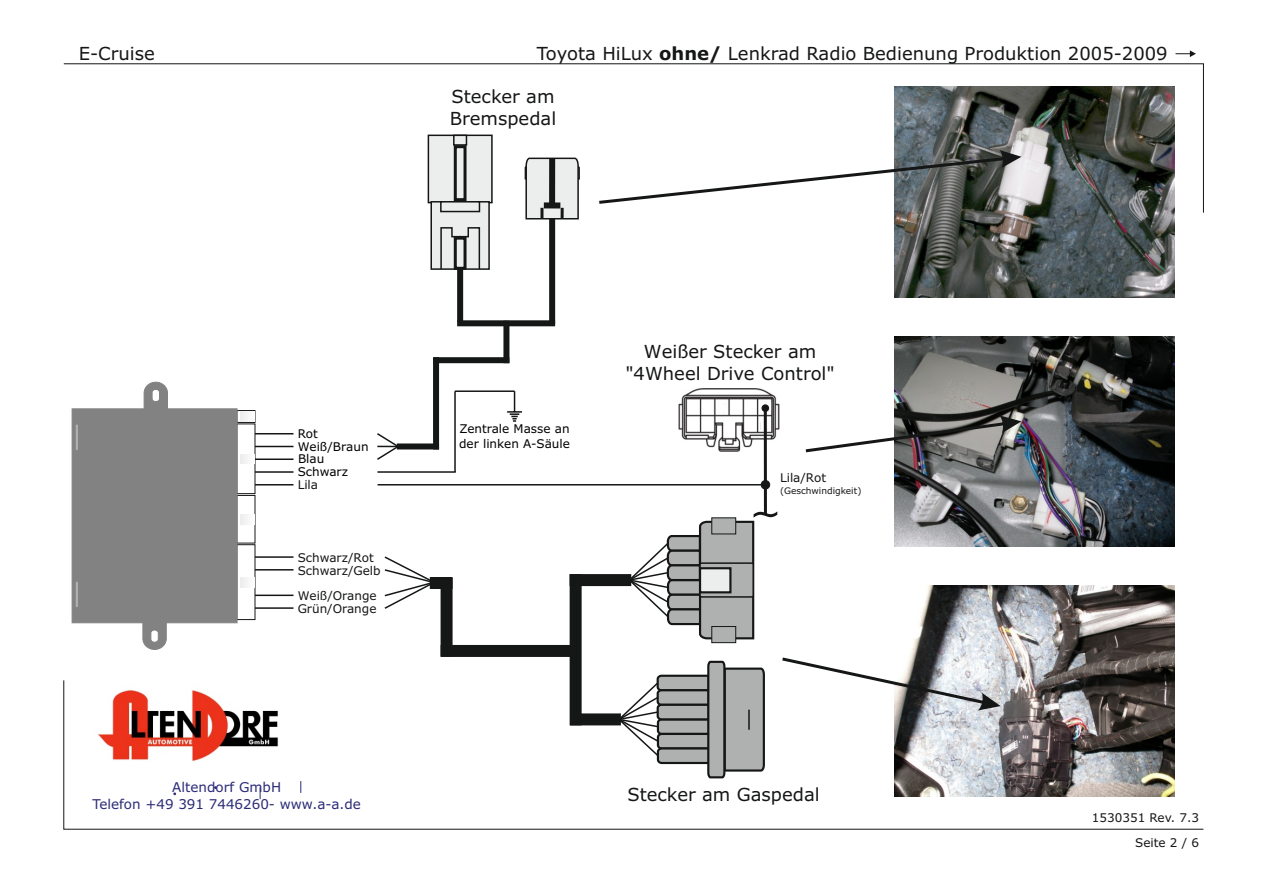
<style>
.page{position:relative;width:1263px;height:893px;background:#fff}
.page>*{position:absolute;margin:0;border:0;box-sizing:border-box;transform-origin:0 0}
.t1{font:18px/21.9px "Verdana";color:#151616;text-align:center}
.t2{font:13.5px/16.4px "Verdana";color:#2b2b78;text-align:center}
.t3{font:12px "Verdana";color:#151616}
.t4{font:12px/14.5px "Verdana";color:#000}
.t5{font:9px "Verdana";color:#151616}
.s1{font-weight:700}
</style>
<div class="page">
<img style="left:678px;top:404px;width:1px;height:26px">
<img style="left:679px;top:388px;width:101px;height:63px">
<svg style="left:63px;top:63px;width:1141px;height:150px"></svg>
<svg style="left:63px;top:680px;width:1141px;height:149px"></svg>
<hr style="left:764px;top:409px;width:3px;height:105px;background:#151616">
<hr style="left:378px;top:484px;width:387px;height:1px;background:#151616">
<div style="left:761px;top:480px;width:9px;height:9px;background:#151616;border:1px solid #151616;border-radius:50%"></div>
<div style="left:762px;top:405px;width:7px;height:7px;background:#151616;border:1px solid #151616;border-radius:50%"></div>
<img style="left:894px;top:87px;width:281px;height:210px">
<svg style="left:599px;top:150px;width:422px;height:54px"></svg>
<img style="left:894px;top:336px;width:281px;height:211px">
<svg style="left:806px;top:415px;width:215px;height:37px"></svg>
<img style="left:894px;top:586px;width:281px;height:210px">
<svg style="left:782px;top:657px;width:218px;height:53px"></svg>
<hr style="left:254px;top:484px;width:39px;height:1px;background:#151616">
<hr style="left:254px;top:458px;width:39px;height:2px;background:#151616">
<hr style="left:254px;top:471px;width:39px;height:2px;background:#151616">
<hr style="left:254px;top:433px;width:39px;height:1px;background:#151616">
<hr style="left:254px;top:446px;width:39px;height:1px;background:#151616">
<div style="left:397px;top:443px;width:42px;height:6px;background:#151616"></div>
<svg style="left:377px;top:433px;width:23px;height:27px"></svg>
<hr style="left:377px;top:471px;width:79px;height:2px;background:#151616">
<hr style="left:454px;top:391px;width:2px;height:81px;background:#151616">
<hr style="left:455px;top:390px;width:59px;height:2px;background:#151616">
<svg style="left:507px;top:391px;width:15px;height:31px"></svg>
<div style="left:433px;top:357px;width:6px;height:92px;background:#151616"></div>
<div style="left:433px;top:357px;width:76px;height:6px;background:#151616"></div>
<svg style="left:524px;top:157px;width:57px;height:63px"></svg>
<div style="left:544px;top:202px;width:16px;height:6px;background:#151616"></div>
<div style="left:457px;top:269px;width:6px;height:53px;background:#151616"></div>
<div style="left:549px;top:219px;width:6px;height:105px;background:#151616"></div>
<div style="left:457px;top:320px;width:98px;height:6px;background:#151616"></div>
<div style="left:503px;top:321px;width:6px;height:42px;background:#151616"></div>
<svg style="left:427px;top:134px;width:66px;height:137px"></svg>
<div style="left:441px;top:578px;width:12px;height:78px;background:#151616"></div>
<div style="left:430px;top:577px;width:23px;height:12px;background:#151616"></div>
<div style="left:441px;top:645px;width:138px;height:12px;background:#151616"></div>
<svg style="left:384px;top:556px;width:46px;height:53px"></svg>
<hr style="left:254px;top:595px;width:39px;height:1px;background:#151616">
<hr style="left:254px;top:607px;width:39px;height:2px;background:#151616">
<hr style="left:254px;top:569px;width:39px;height:2px;background:#151616">
<hr style="left:254px;top:556px;width:39px;height:2px;background:#151616">
<div style="left:570px;top:574px;width:12px;height:151px;background:#151616"></div>
<div style="left:570px;top:574px;width:61px;height:12px;background:#151616"></div>
<div style="left:570px;top:713px;width:51px;height:12px;background:#151616"></div>
<svg style="left:627px;top:511px;width:150px;height:132px"></svg>
<svg style="left:617px;top:660px;width:149px;height:119px"></svg>
<hr style="left:748px;top:710px;width:2px;height:20px;background:#151616">
<svg style="left:72px;top:382px;width:183px;height:268px"></svg>
<svg style="left:1175px;top:50px;width:21px;height:7px"></svg>
<svg style="left:260px;top:787px;width:1px;height:12px"></svg>
<img style="left:92px;top:684px;width:196px;height:83px">
<svg style="left:300px;top:781px;width:1px;height:12px"></svg>
<p class="t1" style="left:79px;top:44px;width:78px">E-Cruise</p>
<p class="t1" style="left:537px;top:44px;width:632px">Toyota HiLux <span class="s1">ohne/</span> Lenkrad Radio Bedienung Produktion 2005-2009</p>
<p class="t1" style="left:450px;top:87px;width:108px;text-align:left">Stecker am<br>Bremspedal</p>
<p class="t4" style="left:298px;top:427px;width:22px">Rot</p>
<p class="t4" style="left:459px;top:423px;width:112px">Zentrale Masse an der linken A-Säule</p>
<p class="t4" style="left:298px;top:453px;width:28px">Blau</p>
<p class="t4" style="left:298px;top:440px;width:72px">Weiß/Braun</p>
<p class="t4" style="left:298px;top:466px;width:52px">Schwarz</p>
<p class="t3" style="left:298px;top:480px;width:22px">Lila</p>
<p class="t3" style="left:298px;top:553px;width:78px">Schwarz/Rot</p>
<p class="t3" style="left:298px;top:565px;width:84px">Schwarz/Gelb</p>
<p class="t3" style="left:298px;top:591px;width:80px">Weiß/Orange</p>
<p class="t3" style="left:298px;top:604px;width:80px">Grün/Orange</p>
<p class="t1" style="left:625px;top:342px;width:211px">Weißer Stecker am "4Wheel Drive Control"</p>
<p class="t3" style="left:780px;top:473px;width:48px">Lila/Rot</p>
<p class="t5" style="left:780px;top:487px;width:83px">(Geschwindigkeit)</p>
<p class="t2" style="left:92px;top:780px;width:270px">Altendorf GmbH<br>Telefon +49 391 7446260- www.a-a.de</p>
<p class="t1" style="left:627px;top:785px;width:194px">Stecker am Gaspedal</p>
<p class="t3" style="left:1092px;top:813px;width:109px">1530351 Rev. 7.3</p>
<p class="t3" style="left:1135px;top:838px;width:65px">Seite 2 / 6</p>
</div>
